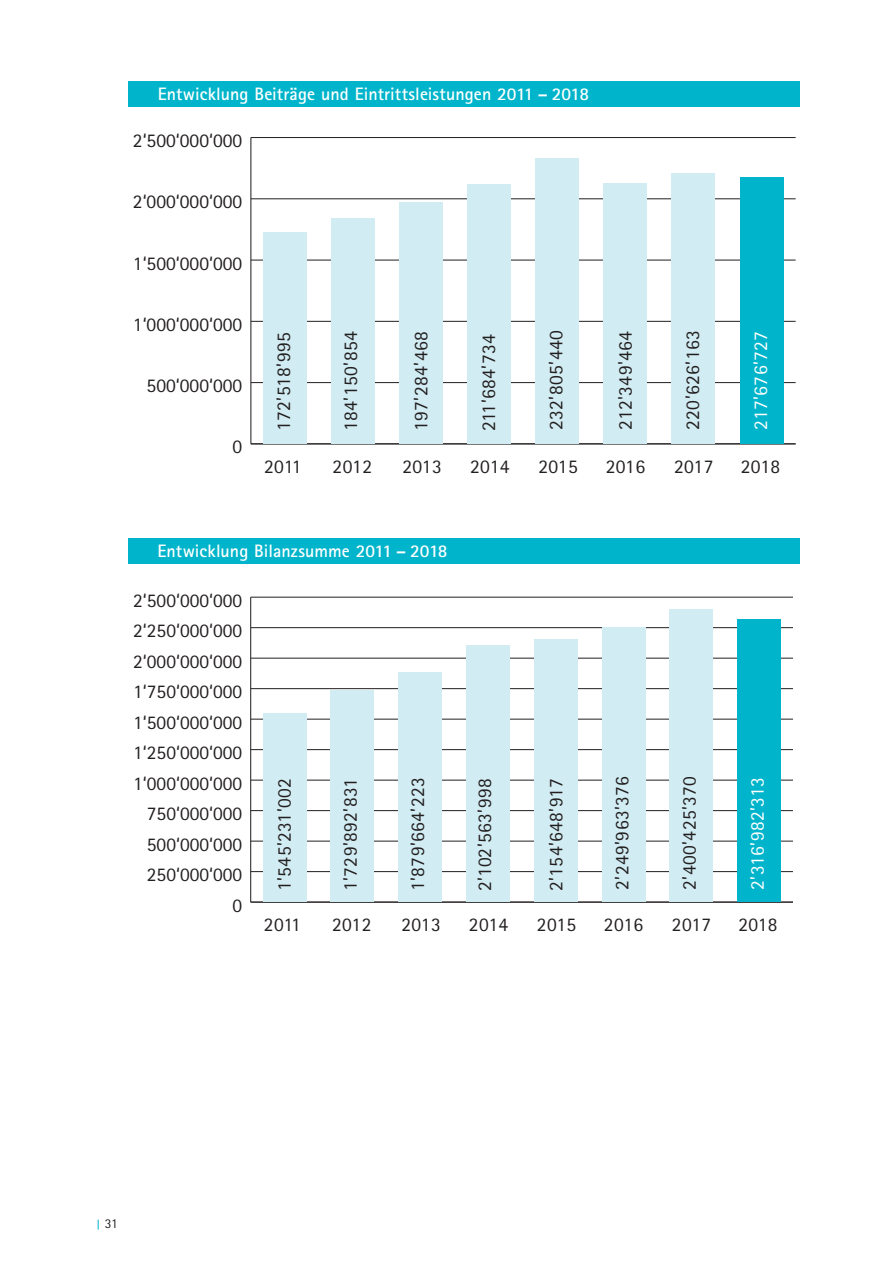
<style>
.page{position:relative;width:893px;height:1263px;background:#fff}
.page>*{position:absolute;margin:0;border:0;box-sizing:border-box;transform-origin:0 0}
.t1{font:19.5px "Rotis Sans Serif Pro";letter-spacing:.02em;color:#231f20}
.t2{font:19.5px "Rotis Sans Serif Pro";color:#231f20}
.t3{font:19.5px "Rotis Sans Serif Pro";letter-spacing:.02em;color:#fff}
.t4{font:19.35px "Rotis Sans Serif Pro";color:#231f20}
.t5{font:19.35px "Rotis Sans Serif Pro";letter-spacing:.02em;color:#231f20}
.t6{font:19.35px "Rotis Sans Serif Pro";letter-spacing:.02em;color:#fff}
.Fliess_Grid_ohneEinz{font:700 18px "Rotis Sans Serif Pro";color:#fff}
.t7{font:13.5px "Rotis Sans Serif Pro";color:#231f20}
</style>
<div class="page">
<hr style="left:250px;top:138px;width:1px;height:306px;background:#231f20">
<hr style="left:251px;top:444px;width:545px;height:1px;background:#231f20">
<hr style="left:251px;top:382px;width:545px;height:1px;background:#231f20">
<hr style="left:251px;top:321px;width:545px;height:1px;background:#231f20">
<hr style="left:251px;top:260px;width:545px;height:1px;background:#231f20">
<hr style="left:251px;top:199px;width:545px;height:1px;background:#231f20">
<hr style="left:251px;top:137px;width:545px;height:1px;background:#231f20">
<div style="left:263px;top:232px;width:44px;height:211px;background:#d1ecf2"></div>
<div style="left:331px;top:218px;width:44px;height:225px;background:#d1ecf2"></div>
<div style="left:399px;top:202px;width:44px;height:241px;background:#d1ecf2"></div>
<div style="left:467px;top:184px;width:44px;height:259px;background:#d1ecf2"></div>
<div style="left:535px;top:158px;width:44px;height:285px;background:#d1ecf2"></div>
<div style="left:604px;top:183px;width:43px;height:260px;background:#d1ecf2"></div>
<div style="left:672px;top:173px;width:43px;height:270px;background:#d1ecf2"></div>
<div style="left:740px;top:177px;width:43px;height:266px;background:#00b5cb"></div>
<hr style="left:250px;top:597px;width:1px;height:305px;background:#231f20">
<hr style="left:251px;top:902px;width:542px;height:1px;background:#231f20">
<hr style="left:251px;top:871px;width:542px;height:1px;background:#231f20">
<hr style="left:251px;top:841px;width:542px;height:1px;background:#231f20">
<hr style="left:251px;top:810px;width:542px;height:1px;background:#231f20">
<hr style="left:251px;top:780px;width:542px;height:1px;background:#231f20">
<hr style="left:251px;top:749px;width:542px;height:1px;background:#231f20">
<hr style="left:251px;top:719px;width:542px;height:1px;background:#231f20">
<hr style="left:251px;top:688px;width:542px;height:1px;background:#231f20">
<hr style="left:251px;top:658px;width:542px;height:1px;background:#231f20">
<hr style="left:251px;top:627px;width:542px;height:1px;background:#231f20">
<hr style="left:251px;top:597px;width:542px;height:1px;background:#231f20">
<div style="left:263px;top:713px;width:43px;height:189px;background:#d1ecf2"></div>
<div style="left:331px;top:691px;width:43px;height:211px;background:#d1ecf2"></div>
<div style="left:398px;top:672px;width:44px;height:230px;background:#d1ecf2"></div>
<div style="left:466px;top:645px;width:44px;height:257px;background:#d1ecf2"></div>
<div style="left:534px;top:639px;width:43px;height:263px;background:#d1ecf2"></div>
<div style="left:602px;top:627px;width:43px;height:275px;background:#d1ecf2"></div>
<div style="left:670px;top:609px;width:43px;height:293px;background:#d1ecf2"></div>
<div style="left:737px;top:619px;width:44px;height:283px;background:#00b5cb"></div>
<div style="left:128px;top:81px;width:672px;height:26px;background:#00b5cb"></div>
<div style="left:128px;top:538px;width:672px;height:25px;background:#00b5cb"></div>
<p class="Fliess_Grid_ohneEinz" style="left:158px;top:83px;width:433px">Entwicklung Beiträge und Eintrittsleistungen 2011 – 2018</p>
<p class="t2" style="left:133px;top:129px;width:111px">2‘500‘000‘000</p>
<p class="t2" style="left:133px;top:190px;width:111px">2‘000‘000‘000</p>
<p class="t2" style="left:133px;top:252px;width:111px">1‘500‘000‘000</p>
<p class="t2" style="left:133px;top:313px;width:111px">1‘000‘000‘000</p>
<p class="t2" style="left:147px;top:374px;width:97px">500‘000‘000</p>
<p class="t1" style="left:233px;top:435px;width:11px">0</p>
<p class="t1" style="left:339px;top:431px;width:101px;rotate:-90deg">184’150’854</p>
<p class="t1" style="left:409px;top:431px;width:101px;rotate:-90deg">197’284’468</p>
<p class="t1" style="left:477px;top:431px;width:98px;rotate:-90deg">211’684’734</p>
<p class="t1" style="left:544px;top:430px;width:101px;rotate:-90deg">232’805’440</p>
<p class="t1" style="left:614px;top:430px;width:100px;rotate:-90deg">212'349'464</p>
<p class="t1" style="left:681px;top:430px;width:101px;rotate:-90deg">220’626’163</p>
<p class="t3" style="left:749px;top:430px;width:100px;rotate:-90deg">217’676’727</p>
<p class="t1" style="left:272px;top:431px;width:100px;rotate:-90deg">172’518’995</p>
<p class="t1" style="left:264px;top:455px;width:39px">2011</p>
<p class="t1" style="left:333px;top:455px;width:41px">2012</p>
<p class="t1" style="left:402px;top:455px;width:41px">2013</p>
<p class="t1" style="left:470px;top:455px;width:41px">2014</p>
<p class="t1" style="left:538px;top:455px;width:41px">2015</p>
<p class="t1" style="left:606px;top:455px;width:41px">2016</p>
<p class="t1" style="left:674px;top:455px;width:41px">2017</p>
<p class="t1" style="left:741px;top:455px;width:41px">2018</p>
<p class="Fliess_Grid_ohneEinz" style="left:158px;top:539px;width:292px">Entwicklung Bilanzsumme 2011 – 2018</p>
<p class="t4" style="left:133px;top:589px;width:110px">2‘500‘000‘000</p>
<p class="t4" style="left:133px;top:619px;width:110px">2‘250‘000‘000</p>
<p class="t4" style="left:133px;top:650px;width:110px">2‘000‘000‘000</p>
<p class="t4" style="left:133px;top:680px;width:110px">1‘750‘000‘000</p>
<p class="t4" style="left:133px;top:711px;width:110px">1‘500‘000‘000</p>
<p class="t4" style="left:133px;top:741px;width:110px">1‘250‘000‘000</p>
<p class="t4" style="left:133px;top:772px;width:110px">1‘000‘000‘000</p>
<p class="t4" style="left:147px;top:802px;width:97px">750‘000‘000</p>
<p class="t4" style="left:147px;top:833px;width:97px">500‘000‘000</p>
<p class="t4" style="left:147px;top:863px;width:97px">250‘000‘000</p>
<p class="t4" style="left:233px;top:894px;width:11px">0</p>
<p class="t5" style="left:273px;top:891px;width:114px;rotate:-90deg">1’545’231’002</p>
<p class="t5" style="left:339px;top:891px;width:114px;rotate:-90deg">1’729’892’831</p>
<p class="t5" style="left:406px;top:891px;width:115px;rotate:-90deg">1’879’664’223</p>
<p class="t5" style="left:473px;top:891px;width:114px;rotate:-90deg">2’102’563’998</p>
<p class="t5" style="left:544px;top:891px;width:114px;rotate:-90deg">2’154’648’917</p>
<p class="t5" style="left:610px;top:889px;width:115px;rotate:-90deg">2’249’963’376</p>
<p class="t5" style="left:678px;top:889px;width:114px;rotate:-90deg">2’400’425’370</p>
<p class="t6" style="left:746px;top:889px;width:114px;rotate:-90deg">2’316’982’313</p>
<p class="t4" style="left:264px;top:913px;width:39px">2011</p>
<p class="t4" style="left:332px;top:913px;width:41px">2012</p>
<p class="t4" style="left:401px;top:913px;width:41px">2013</p>
<p class="t4" style="left:469px;top:913px;width:41px">2014</p>
<p class="t4" style="left:537px;top:913px;width:41px">2015</p>
<p class="t4" style="left:604px;top:913px;width:41px">2016</p>
<p class="t4" style="left:672px;top:913px;width:41px">2017</p>
<p class="t4" style="left:738px;top:913px;width:41px">2018</p>
<p class="t7" style="left:105px;top:1215px;width:15px">31</p>
</div>
